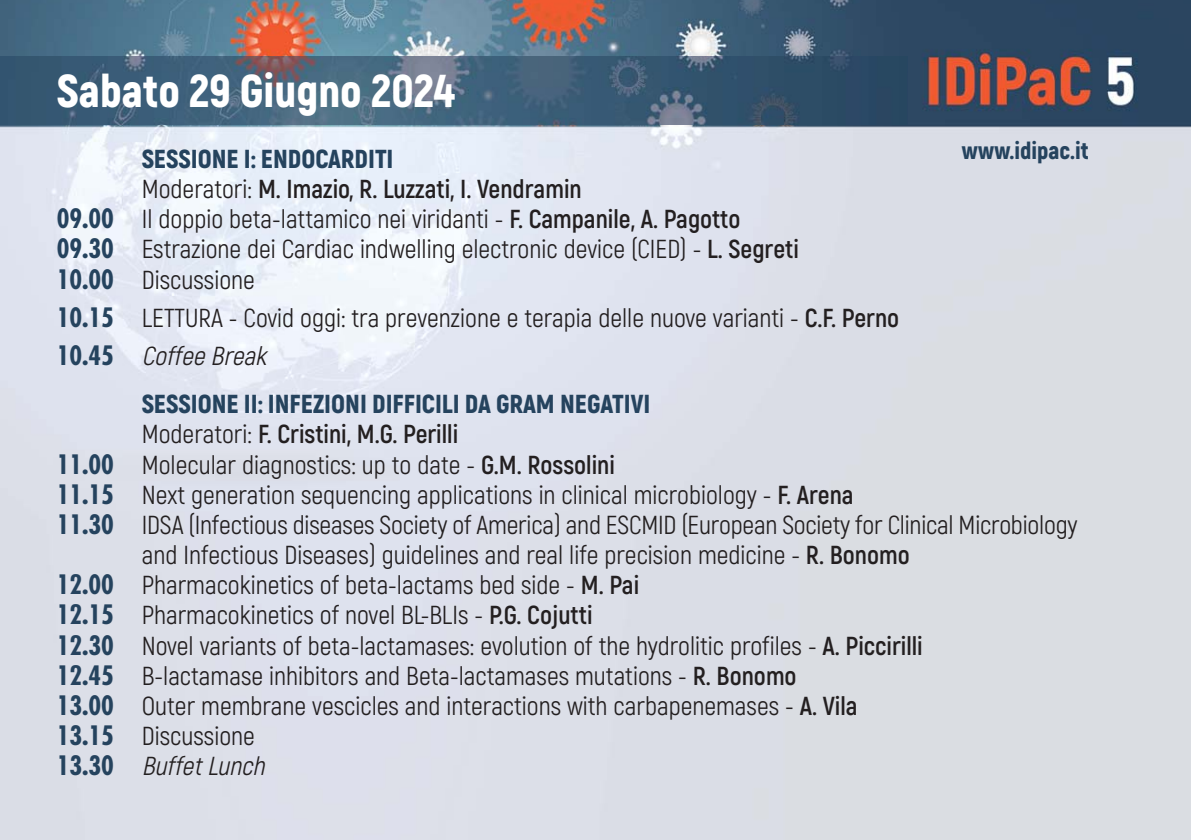
<style>
.page{position:relative;width:1191px;height:840px;background:#fff}
.page>*{position:absolute;margin:0;border:0;box-sizing:border-box;transform-origin:0 0}
.t1{font:900 46px "Akrobat";color:#fff}
.t2{font:26px/38.2px "Akrobat";color:#231f20}
.t3{font:700 26px "Akrobat";color:#231f20}
.t4{font:900 26px "Akrobat";color:#25435e}
.t5{font:italic 26px "Akrobat";color:#231f20}
.t6{font:900 24px "Akrobat";color:#25435e}
.s1{font-weight:400}
.s2{font-family:"Futura";font-weight:700;font-stretch:condensed;color:#25435e}
.s3{font-weight:700}
.s4{font-style:italic}
.s5{font-family:"Futura";font-weight:700;font-style:normal;font-stretch:condensed;color:#25435e}
</style>
<div class="page">
<img style="left:0;top:0;width:1191px;height:839px">
<img style="left:0;top:57px;width:907px;height:68px">
<h1 class="t1" style="left:57px;top:74px;width:400px">Sabato 29 Giugno 2024</h1>
<p class="t6" style="left:961px;top:141px;width:129px">www.idipac.it</p>
<p class="t4" style="left:142px;top:149px;width:253px">SESSIONE I: ENDOCARDITI</p>
<p class="t3" style="left:142px;top:179px;width:441px"><span class="s1">Moderatori:</span> M. Imazio, R. Luzzati, I. Vendramin</p>
<p class="t2" style="left:57px;top:202px;width:685px"><span class="s2">09.00</span> Il doppio beta-lattamico nei viridanti - <span class="s3">F. Campanile, A. Pagotto</span></p>
<p class="t2" style="left:57px;top:232px;width:743px"><span class="s2">09.30</span> Estrazione dei Cardiac indwelling electronic device (CIED) - <span class="s3">L. Segreti</span></p>
<p class="t2" style="left:57px;top:262px;width:200px"><span class="s2">10.00</span> Discussione</p>
<p class="t2" style="left:57px;top:300px;width:844px"><span class="s2">10.15</span> LETTURA - Covid oggi: tra prevenzione e terapia delle nuove varianti - <span class="s3">C.F. Perno<br></span><span class="s2">10.45</span> <span class="s4">Coffee Break</span></p>
<p class="t4" style="left:142px;top:394px;width:510px">SESSIONE II: INFEZIONI DIFFICILI DA GRAM NEGATIVI</p>
<p class="t3" style="left:142px;top:424px;width:318px"><span class="s1">Moderatori:</span> F. Cristini, M.G. Perilli</p>
<p class="t2" style="left:57px;top:447px;width:560px"><span class="s2">11.00</span> Molecular diagnostics: up to date - <span class="s3">G.M. Rossolini</span></p>
<p class="t2" style="left:57px;top:477px;width:798px"><span class="s2">11.15</span> Next generation sequencing applications in clinical microbiology - <span class="s3">F. Arena</span></p>
<p class="t2" style="left:57px;top:507px;width:1022px"><span class="s2">11.30</span> IDSA (Infectious diseases Society of America) and ESCMID (European Society for Clinical Microbiology</p>
<p class="t2" style="left:142px;top:537px;width:769px">and Infectious Diseases) guidelines and real life precision medicine - <span class="s3">R. Bonomo</span></p>
<p class="t2" style="left:57px;top:568px;width:584px"><span class="s2">12.00</span> Pharmacokinetics of beta-lactams bed side - <span class="s3">M. Pai</span></p>
<p class="t2" style="left:57px;top:598px;width:537px"><span class="s2">12.15</span> Pharmacokinetics of novel BL-BLIs - <span class="s3">P.G. Cojutti</span></p>
<p class="t2" style="left:57px;top:628px;width:867px"><span class="s2">12.30</span> Novel variants of beta-lactamases: evolution of the hydrolitic profiles - <span class="s3">A. Piccirilli</span></p>
<p class="t2" style="left:57px;top:658px;width:741px"><span class="s2">12.45</span> B-lactamase inhibitors and Beta-lactamases mutations - <span class="s3">R. Bonomo</span></p>
<p class="t2" style="left:57px;top:688px;width:802px"><span class="s2">13.00</span> Outer membrane vescicles and interactions with carbapenemases - <span class="s3">A. Vila</span></p>
<p class="t2" style="left:57px;top:718px;width:200px"><span class="s2">13.15</span> Discussione</p>
<p class="t5" style="left:57px;top:755px;width:214px"><span class="s5">13.30</span> BuffetLunch</p>
</div>
